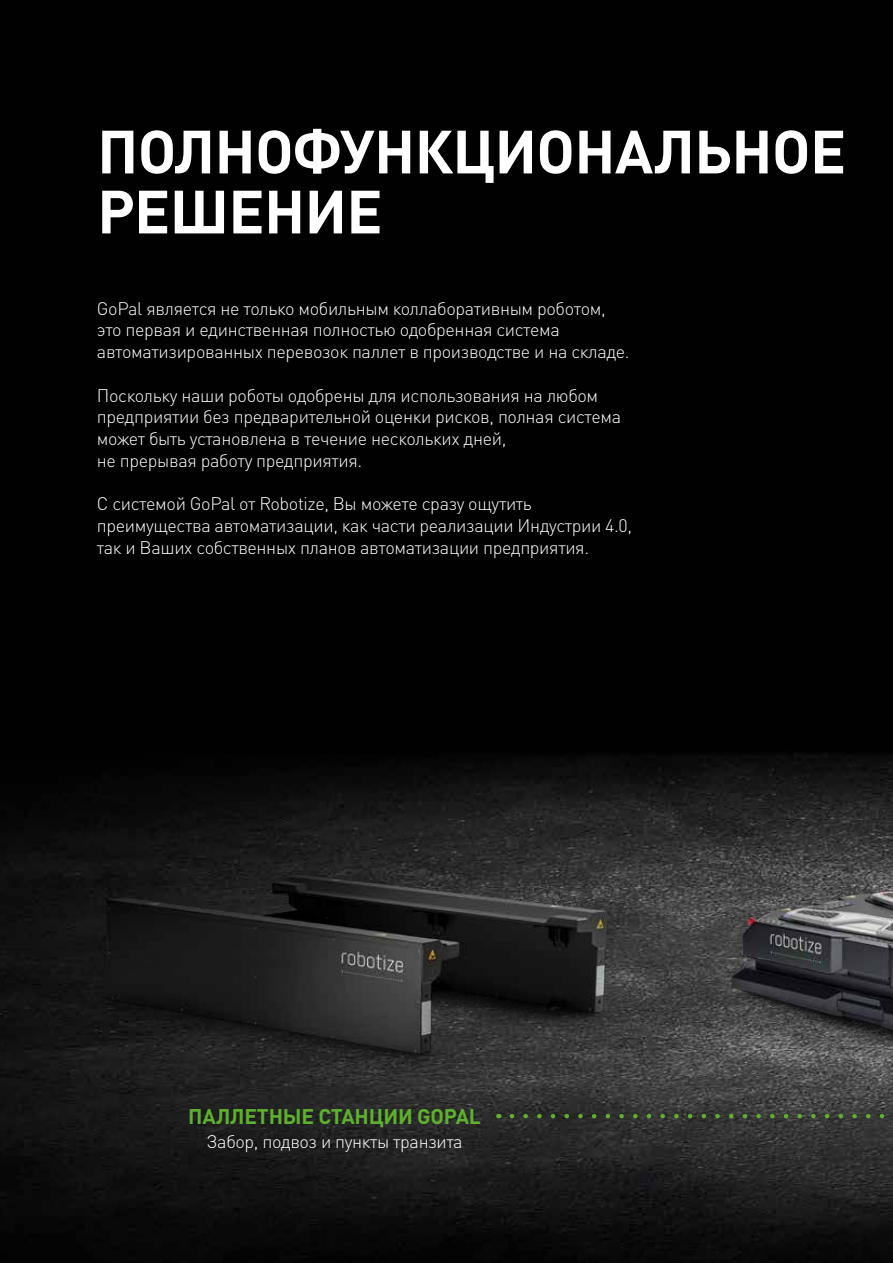
<style>
.page{position:relative;width:893px;height:1263px;background:#fff}
.page>*{position:absolute;margin:0;border:0;box-sizing:border-box;transform-origin:0 0}
.t1{font:700 60px/60px "DIN Pro";letter-spacing:-.01em;color:#fff}
.t2{font:700 21px "DIN Pro";letter-spacing:-.01em;color:#5db12e}
.t3{font:300 18px/21.8px "DIN Pro";letter-spacing:-.02em;color:#fff}
</style>
<div class="page">
<img style="left:0;top:0;width:893px;height:1263px">
<img style="left:691px;top:822px;width:202px;height:273px">
<img style="left:78px;top:829px;width:564px;height:270px">
<svg style="left:512px;top:1114px;width:381px;height:4px;background:#3f5532"></svg>
<h1 class="t1" style="left:97px;top:115px;width:750px">ПОЛНОФУНКЦИОНАЛЬНОЕ<br>РЕШЕНИЕ</h1>
<p class="t3" style="left:97px;top:296px;width:534px">GoPal является не только мобильным коллаборативным роботом, это первая и единственная полностью одобренная система автоматизированных перевозок паллет в производстве и на складе.</p>
<p class="t3" style="left:97px;top:383px;width:526px">Поскольку наши роботы одобрены для использования на любом предприятии без предварительной оценки рисков, полная система может быть установлена в течение нескольких дней,<br>не прерывая работу предприятия.</p>
<p class="t3" style="left:97px;top:491px;width:537px">С системой GoPal от Robotize, Вы можете сразу ощутить преимущества автоматизации, как части реализации Индустрии 4.0, так и Ваших собственных планов автоматизации предприятия.</p>
<p class="t2" style="left:188px;top:1099px;width:294px">ПАЛЛЕТНЫЕ СТАНЦИИ GOPAL</p>
<p class="t3" style="left:206px;top:1129px;width:258px">Забор, подвоз и пункты транзита</p>
</div>
